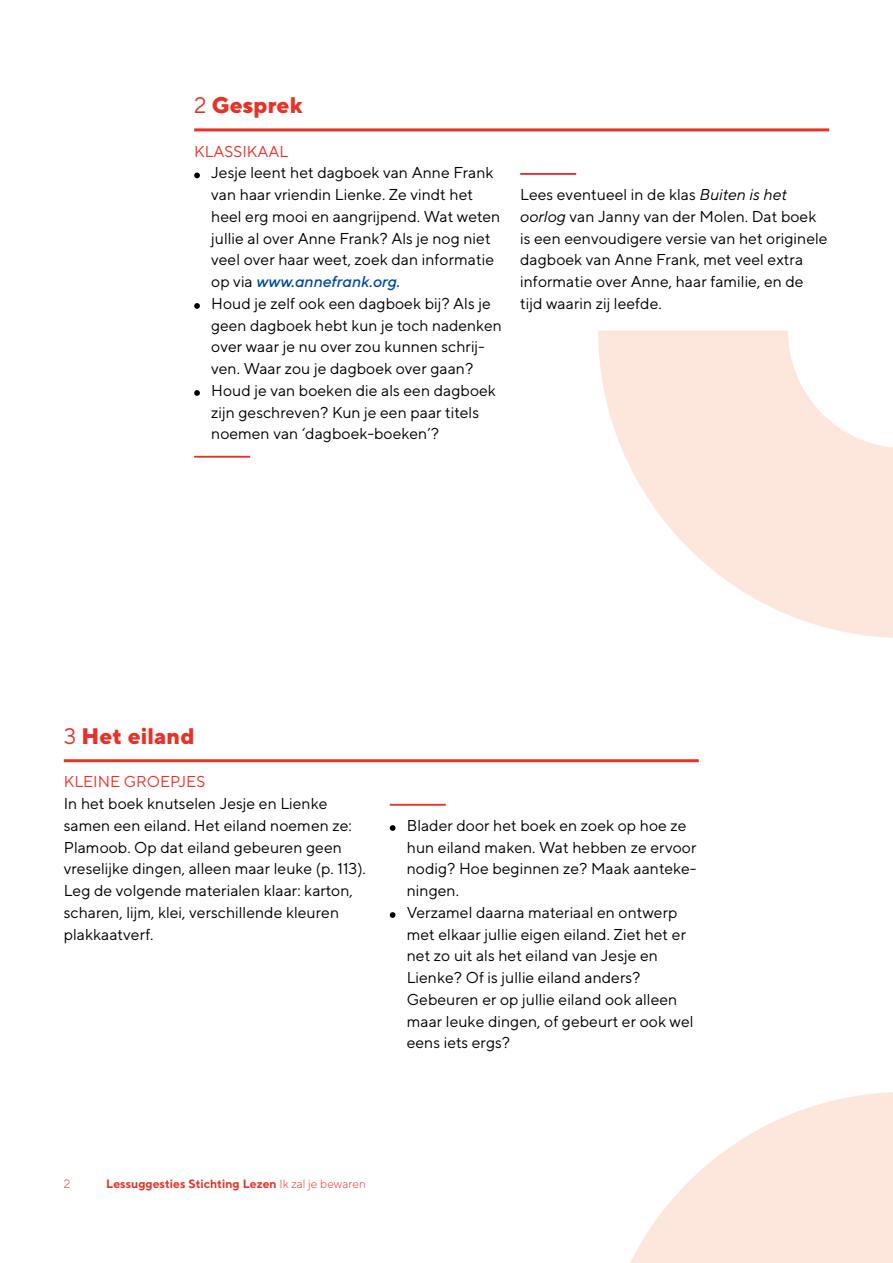
<style>
.page{position:relative;width:893px;height:1263px;background:#fff}
.page>*{position:absolute;margin:0;border:0;box-sizing:border-box;transform-origin:0 0}
.Tussenkopje{font:800 22.5px "TT Norms";color:#e63329}
.Body{font:15.75px/21.8px "TT Norms";color:#000}
.Tweetal_kopje{font:15.75px "TT Norms";color:#e63329}
.Bron{font:700 12px "TT Norms";color:#e63329}
.t1{font:300 12px "TT Norms";color:#e63329}
.s1{font-weight:400}
.s2{font-weight:500;font-style:italic;color:#004b9c}
.s3{font-style:italic}
.s4{font-weight:300}
</style>
<div class="page">
<hr style="left:194px;top:128px;width:635px;height:3px;background:#e63329">
<hr style="left:194px;top:456px;width:56px;height:2px;background:#e63329">
<svg style="left:194px;top:173px;width:6px;height:5px"></svg>
<svg style="left:194px;top:303px;width:6px;height:6px"></svg>
<svg style="left:194px;top:390px;width:6px;height:6px"></svg>
<hr style="left:520px;top:173px;width:56px;height:2px;background:#e63329">
<hr style="left:64px;top:759px;width:635px;height:3px;background:#e63329">
<hr style="left:390px;top:804px;width:56px;height:2px;background:#e63329">
<svg style="left:390px;top:825px;width:5px;height:6px"></svg>
<svg style="left:390px;top:912px;width:5px;height:6px"></svg>
<svg style="left:598px;top:331px;width:295px;height:307px;fill:#fde6dc"></svg>
<svg style="left:630px;top:1092px;width:263px;height:171px;fill:#fde6dc"></svg>
<p class="Tussenkopje" style="left:194px;top:91px;width:110px"><span class="s1">2</span> Gesprek</p>
<p class="Tweetal_kopje" style="left:194px;top:141px;width:96px">KLASSIKAAL</p>
<p class="Body" style="left:211px;top:162px;width:291px">Jesje leent het dagboek van Anne Frank van haar vriendin Lienke. Ze vindt het heel erg mooi en aangrijpend. Wat weten jullie al over Anne Frank? Als je nog niet veel over haar weet, zoek dan informatie op via <span class="s2">www.annefrank.org.</span></p>
<p class="Body" style="left:211px;top:292px;width:292px">Houd je zelf ook een dagboek bij? Als je geen dagboek hebt kun je toch nadenken over waar je nu over zou kunnen schrij&shy;ven. Waar zou je dagboek over gaan?</p>
<p class="Body" style="left:211px;top:379px;width:286px">Houd je van boeken die als een dagboek zijn geschreven? Kun je een paar titels noemen van ‘dagboek-boeken’?</p>
<p class="Body" style="left:520px;top:183px;width:309px">Lees eventueel in de klas <span class="s3">Buiten is het oorlog</span> van Janny van der Molen. Dat boek is een eenvoudigere versie van het originele dagboek van Anne Frank, met veel extra informatie over Anne, haar familie, en de tijd waarin zij leefde.</p>
<p class="Tussenkopje" style="left:64px;top:721px;width:132px"><span class="s1">3</span> Het eiland</p>
<p class="Tweetal_kopje" style="left:64px;top:772px;width:143px">KLEINE GROEPJES</p>
<p class="Body" style="left:64px;top:792px;width:304px">In het boek knutselen Jesje en Lienke samen een eiland. Het eiland noemen ze:<br>Plamoob. Op dat eiland gebeuren geen vreselijke dingen, alleen maar leuke (p. 113).<br>Leg de volgende materialen klaar: karton, scharen, lijm, klei, verschillende kleuren plakkaatverf.</p>
<p class="Body" style="left:407px;top:814px;width:291px">Blader door het boek en zoek op hoe ze hun eiland maken. Wat hebben ze ervoor nodig? Hoe beginnen ze? Maak aanteke&shy;ningen.</p>
<p class="Body" style="left:407px;top:901px;width:288px">Verzamel daarna materiaal en ontwerp met elkaar jullie eigen eiland. Ziet het er net zo uit als het eiland van Jesje en Lienke? Of is jullie eiland anders?<br>Gebeuren er op jullie eiland ook alleen maar leuke dingen, of gebeurt er ook wel eens iets ergs?</p>
<p class="t1" style="left:64px;top:1176px;width:8px">2</p>
<p class="Bron" style="left:106px;top:1176px;width:261px">Lessuggesties Stichting Lezen <span class="s4">Ik zal je bewaren</span></p>
</div>
